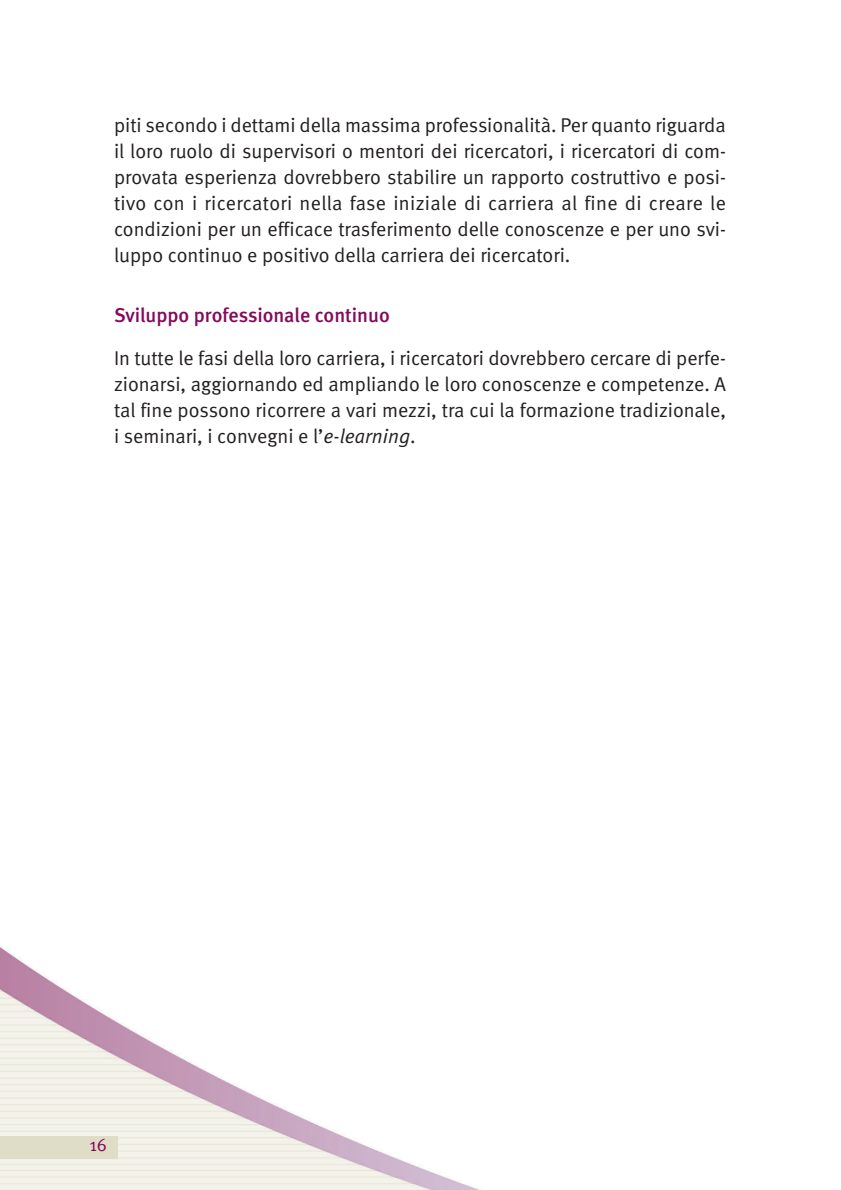
<style>
.page{position:relative;width:841px;height:1190px;background:#fff}
.page>*{position:absolute;margin:0;border:0;box-sizing:border-box;transform-origin:0 0}
.t1{font:20px/26px "Meta Normal";color:#231f20;text-align:justify}
.t2{font:500 20px "Meta";color:#84095c}
.t3{font:18px "Meta Normal";color:#84095c}
.s1{font-style:italic}
</style>
<div class="page">
<svg style="left:0;top:947px;width:480px;height:243px"></svg>
<p class="t1" style="left:114px;top:113px;width:613px">piti secondo i dettami della massima professionalità. Per quanto riguarda il loro ruolo di supervisori o mentori dei ricercatori, i ricercatori di com&shy;provata esperienza dovrebbero stabilire un rapporto costruttivo e posi&shy;tivo con i ricercatori nella fase iniziale di carriera al fine di creare le condizioni per un efficace trasferimento delle conoscenze e per uno svi&shy;luppo continuo e positivo della carriera dei ricercatori.</p>
<p class="t2" style="left:114px;top:307px;width:277px">Sviluppo professionale continuo</p>
<p class="t1" style="left:114px;top:346px;width:613px">In tutte le fasi della loro carriera, i ricercatori dovrebbero cercare di perfe&shy;zionarsi, aggiornando ed ampliando le loro conoscenze e competenze. A tal fine possono ricorrere a vari mezzi, tra cui la formazione tradizionale, i seminari, i convegni e l’<span class="s1">e-learning</span>.</p>
<p class="t3" style="left:89px;top:1138px;width:19px">16</p>
</div>
